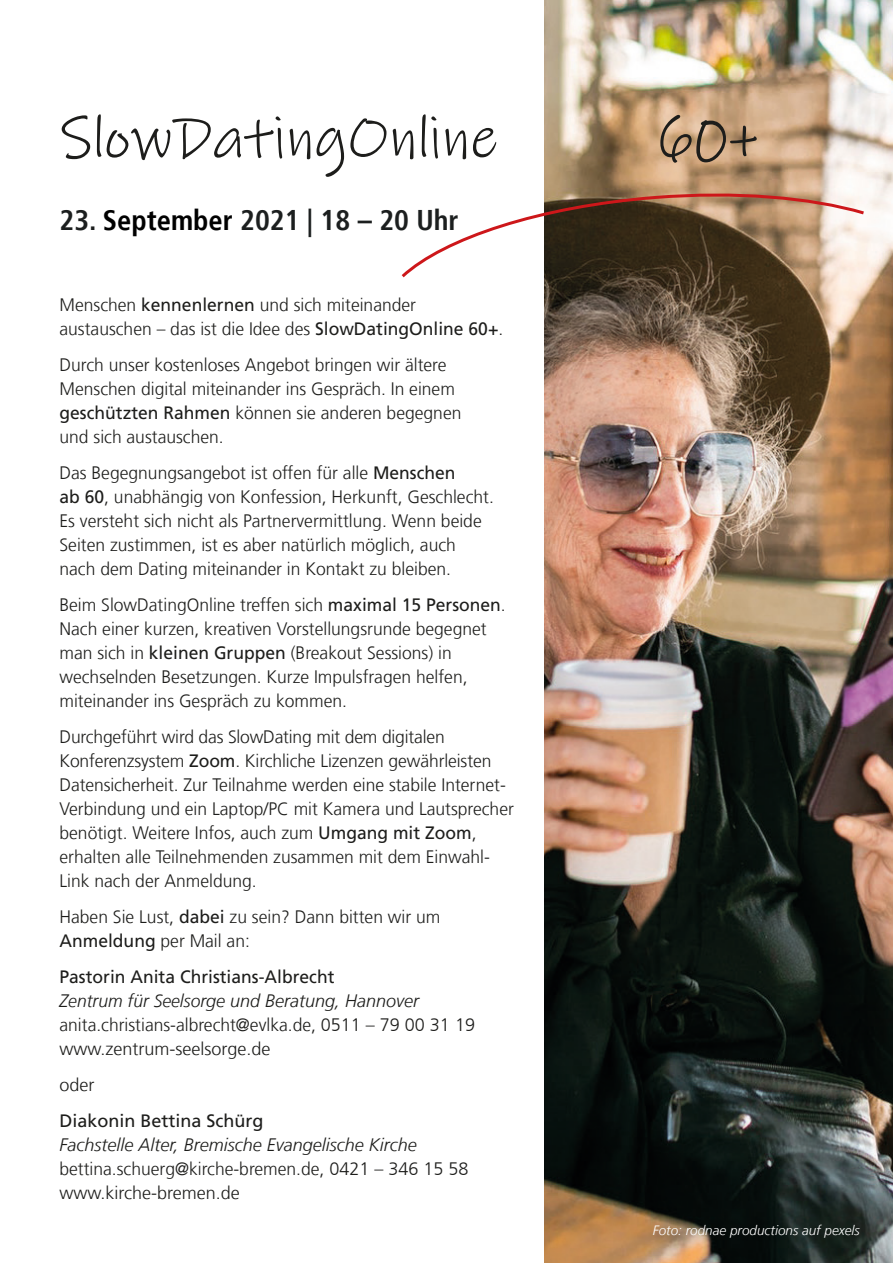
<style>
.page{position:relative;width:893px;height:1263px;background:#fff}
.page>*{position:absolute;margin:0;border:0;box-sizing:border-box;transform-origin:0 0}
.t1{font:63px "Ink Free";color:#1d1d1b}
.t2{font:60px "Ink Free";color:#1d1d1b}
.t3{font:700 condensed 28.5px "Frutiger";color:#1c1f1f}
.t4{font:300 18px/24px "Frutiger LT Com";color:#1d1d1b}
.t5{font:italic 300 18px "Frutiger LT Com";color:#1d1d1b}
.t6{font:18px "Frutiger LT Com";color:#1d1d1b}
.t7{font:italic 300 13.5px "Frutiger LT Com";color:#fff}
.s1{color:#000}
.s2{font-weight:400}
</style>
<div class="page">
<img style="left:544px;top:0;width:349px;height:1263px">
<svg style="left:401px;top:191px;width:466px;height:89px"></svg>
<h2 class="t2" style="left:60px;top:103px;width:440px">SlowDatingOnline</h2>
<h1 class="t1" style="left:656px;top:100px;width:103px">60+</h1>
<h3 class="t3" style="left:60px;top:203px;width:401px">23. <span class="s1">September</span> 2021 | 18 – 20 Uhr</h3>
<p class="t4" style="left:60px;top:293px;width:445px">Menschen <span class="s2">kennenlernen</span> und sich miteinander austauschen – das ist die Idee des <span class="s2">SlowDatingOnline 60+</span>.</p>
<p class="t4" style="left:60px;top:353px;width:403px">Durch unser kostenloses Angebot bringen wir ältere Menschen digital miteinander ins Gespräch. In einem <span class="s2">geschützten Rahmen</span> können sie anderen begegnen und sich austauschen.</p>
<p class="t4" style="left:60px;top:461px;width:436px">Das Begegnungsangebot ist offen für alle <span class="s2">Menschen<br>ab 60</span>, unabhängig von Konfession, Herkunft, Geschlecht.<br>Es versteht sich nicht als Partnervermittlung. Wenn beide Seiten zustimmen, ist es aber natürlich möglich, auch nach dem Dating miteinander in Kontakt zu bleiben.</p>
<p class="t4" style="left:60px;top:593px;width:448px">Beim SlowDatingOnline treffen sich <span class="s2">maximal 15 Personen</span>.<br>Nach einer kurzen, kreativen Vorstellungsrunde begegnet man sich in <span class="s2">kleinen Gruppen</span> (Breakout Sessions) in wechselnden Besetzungen. Kurze Impulsfragen helfen, miteinander ins Gespräch zu kommen.</p>
<p class="t4" style="left:60px;top:725px;width:456px">Durchgeführt wird das SlowDating mit dem digitalen Konferenzsystem <span class="s2">Zoom</span>. Kirchliche Lizenzen gewährleisten Datensicherheit. Zur Teilnahme werden eine stabile Internet-Verbindung und ein Laptop/PC mit Kamera und Lautsprecher benötigt. Weitere Infos, auch zum <span class="s2">Umgang mit Zoom</span>, erhalten alle Teilnehmenden zusammen mit dem Einwahl-Link nach der Anmeldung.</p>
<p class="t4" style="left:60px;top:905px;width:382px">Haben Sie Lust, <span class="s2">dabei</span> zu sein? Dann bitten wir um<br><span class="s2">Anmeldung</span> per Mail an:</p>
<p class="t6" style="left:60px;top:966px;width:276px">Pastorin Anita Christians-Albrecht</p>
<p class="t5" style="left:60px;top:990px;width:361px">Zentrum für Seelsorge und Beratung, Hannover</p>
<p class="t4" style="left:60px;top:1013px;width:417px">anita.christians-albrecht@evlka.de, 0511 – 79 00 31 19 www.zentrum-seelsorge.de</p>
<p class="t4" style="left:60px;top:1073px;width:37px">oder</p>
<p class="t6" style="left:60px;top:1110px;width:206px">Diakonin Bettina Schürg</p>
<p class="t5" style="left:60px;top:1134px;width:359px">Fachstelle Alter, Bremische Evangelische Kirche</p>
<p class="t4" style="left:60px;top:1157px;width:410px">bettina.schuerg@kirche-bremen.de, 0421 – 346 15 58 www.kirche-bremen.de</p>
<p class="t7" style="left:653px;top:1222px;width:209px">Foto: rodnae productions auf pexels</p>
</div>
